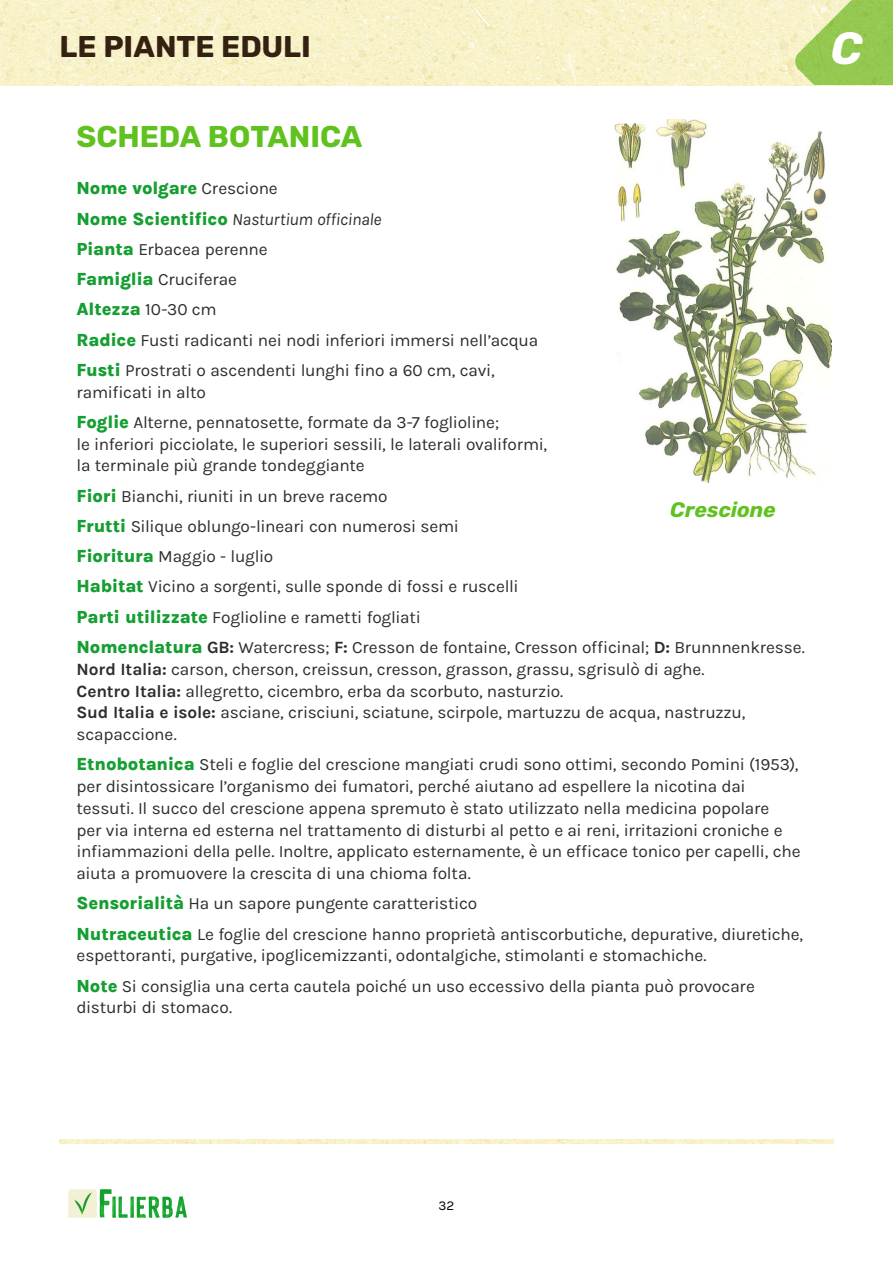
<style>
.page{position:relative;width:893px;height:1263px;background:#fff}
.page>*{position:absolute;margin:0;border:0;box-sizing:border-box;transform-origin:0 0}
.testo{font:italic 700 45px "Rubik";color:#fff}
.testo-2{font:700 30px "Rubik";letter-spacing:-.005em;color:#60c21e}
.t1{font:700 30px "Rubik";color:#342111}
.testo-3{font:italic 700 21px "Rubik";color:#60c21e}
.testo-4{font:800 18px "Karla";letter-spacing:-.01em;color:#159e31}
.testo-5{font:17.25px/21.8px "Karla";letter-spacing:-.01em;color:#2d2d2d}
.testo-6{font:italic 17.25px "Karla";letter-spacing:-.015em;color:#2d2d2d}
.t2{font:13.5px "Karla";color:#000}
.s1{font-weight:400;font-size:17.25px;color:#2d2d2d}
.s2{font-weight:800;font-style:normal;font-size:18px;color:#159e31}
.s3{font-weight:800;font-size:18px;color:#159e31}
.s4{font-weight:700}
</style>
<div class="page">
<img style="left:0;top:0;width:794px;height:85px">
<img style="left:60px;top:1140px;width:773px;height:4px">
<svg style="left:68px;top:1189px;width:119px;height:29px"></svg>
<svg style="left:794px;top:0;width:99px;height:85px;background:#aad16c"></svg>
<img style="left:615px;top:119px;width:216px;height:364px">
<h2 class="t1" style="left:60px;top:29px;width:253px">LE PIANTE EDULI</h2>
<p class="testo" style="left:831px;top:22px;width:33px">C</p>
<p class="testo-2" style="left:77px;top:119px;width:287px">SCHEDA BOTANICA</p>
<p class="testo-4" style="left:77px;top:177px;width:203px">Nome volgare <span class="s1">Crescione</span></p>
<p class="testo-6" style="left:77px;top:208px;width:306px"><span class="s2">Nome Scientifico</span> Nasturtium officinale</p>
<p class="testo-5" style="left:77px;top:238px;width:193px"><span class="s3">Pianta</span> Erbacea perenne</p>
<p class="testo-5" style="left:77px;top:268px;width:162px"><span class="s3">Famiglia</span> Cruciferae</p>
<p class="testo-4" style="left:77px;top:298px;width:142px">Altezza <span class="s1">10-30 cm</span></p>
<p class="testo-5" style="left:77px;top:328px;width:463px"><span class="s3">Radice</span> Fusti radicanti nei nodi inferiori immersi nell’acqua</p>
<p class="testo-5" style="left:77px;top:359px;width:420px"><span class="s3">Fusti</span> Prostrati o ascendenti lunghi fino a 60 cm, cavi, ramificati in alto</p>
<p class="testo-5" style="left:77px;top:411px;width:472px"><span class="s3">Foglie</span> Alterne, pennatosette, formate da 3-7 foglioline;<br>le inferiori picciolate, le superiori sessili, le laterali ovaliformi, la terminale più grande tondeggiante</p>
<p class="testo-5" style="left:77px;top:484px;width:313px"><span class="s3">Fiori</span> Bianchi, riuniti in un breve racemo</p>
<p class="testo-5" style="left:77px;top:515px;width:384px"><span class="s3">Frutti</span> Silique oblungo-lineari con numerosi semi</p>
<p class="testo-5" style="left:77px;top:545px;width:198px"><span class="s3">Fioritura</span> Maggio - luglio</p>
<p class="testo-5" style="left:77px;top:575px;width:443px"><span class="s3">Habitat</span> Vicino a sorgenti, sulle sponde di fossi e ruscelli</p>
<p class="testo-5" style="left:77px;top:605px;width:346px"><span class="s3">Parti utilizzate</span> Foglioline e rametti fogliati</p>
<p class="testo-5" style="left:77px;top:636px;width:730px"><span class="s3">Nomenclatura</span> <span class="s4">GB:</span> Watercress; <span class="s4">F:</span> Cresson de fontaine, Cresson officinal; <span class="s4">D:</span> Brunnnenkresse.<br><span class="s4">Nord Italia:</span> carson, cherson, creissun, cresson, grasson, grassu, sgrisulò di aghe.<br><span class="s4">Centro Italia:</span> allegretto, cicembro, erba da scorbuto, nasturzio.<br><span class="s4">Sud Italia e isole:</span> asciane, crisciuni, sciatune, scirpole, martuzzu de acqua, nastruzzu, scapaccione.</p>
<p class="testo-5" style="left:77px;top:753px;width:725px"><span class="s3">Etnobotanica</span> Steli e foglie del crescione mangiati crudi sono ottimi, secondo Pomini (1953), per disintossicare l’organismo dei fumatori, perché aiutano ad espellere la nicotina dai tessuti. Il succo del crescione appena spremuto è stato utilizzato nella medicina popolare<br>per via interna ed esterna nel trattamento di disturbi al petto e ai reni, irritazioni croniche e infiammazioni della pelle. Inoltre, applicato esternamente, è un efficace tonico per capelli, che aiuta a promuovere la crescita di una chioma folta.</p>
<p class="testo-5" style="left:77px;top:892px;width:402px"><span class="s3">Sensorialità</span> Ha un sapore pungente caratteristico</p>
<p class="testo-5" style="left:77px;top:922px;width:728px"><span class="s3">Nutraceutica</span> Le foglie del crescione hanno proprietà antiscorbutiche, depurative, diuretiche, espettoranti, purgative, ipoglicemizzanti, odontalgiche, stimolanti e stomachiche.</p>
<p class="testo-5" style="left:77px;top:974px;width:680px"><span class="s3">Note</span> Si consiglia una certa cautela poiché un uso eccessivo della pianta può provocare disturbi di stomaco.</p>
<p class="testo-3" style="left:670px;top:498px;width:107px">Crescione</p>
<p class="t2" style="left:439px;top:1196px;width:17px">32</p>
</div>
